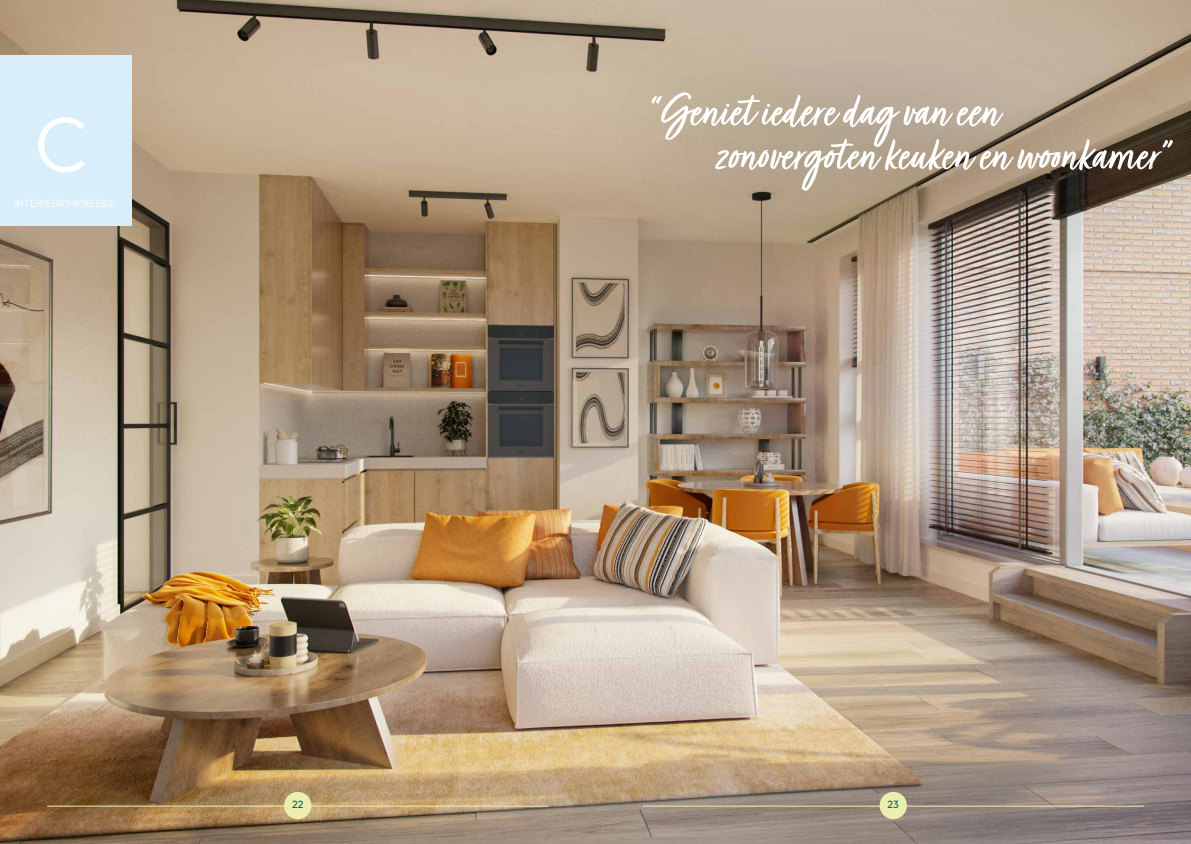
<style>
.page{position:relative;width:1191px;height:844px;background:#fff}
.page>*{position:absolute;margin:0;border:0;box-sizing:border-box;transform-origin:0 0}
.t1{font:300 77.88px "Outfit";color:#fff}
.t2{font:52.5px/43.8px "Turbinado Pro";color:#fff}
.t3{font:300 10.5px "Outfit";color:#fff}
.t4{font:10.5px "Outfit";color:#065c4a}
</style>
<div class="page">
<img style="left:0;top:0;width:1191px;height:843px">
<div style="left:0;top:56px;width:131px;height:170px;background:#d8eefa"></div>
<div style="left:567px;top:1px;width:624px;height:287px;background:#000;opacity:.75"></div>
<hr style="left:47px;top:805px;width:501px;height:1px;background:#eceeaf">
<div style="left:284px;top:791px;width:27px;height:28px;background:#eceeaf;border-radius:50%"></div>
<hr style="left:642px;top:805px;width:501px;height:1px;background:#eceeaf">
<div style="left:879px;top:791px;width:28px;height:28px;background:#eceeaf;border-radius:50%"></div>
<h1 class="t1" style="left:34px;top:97px;width:55px">C</h1>
<p class="t3" style="left:14px;top:197px;width:104px">INTERIEURIMPRESSIE</p>
<p class="t2" style="left:715px;top:94px;width:457px;text-indent:-63px">“Geniet iedere dag van een zonovergoten keuken en woonkamer”</p>
<p class="t4" style="left:292px;top:798px;width:13px">22</p>
<p class="t4" style="left:887px;top:798px;width:13px">23</p>
</div>
